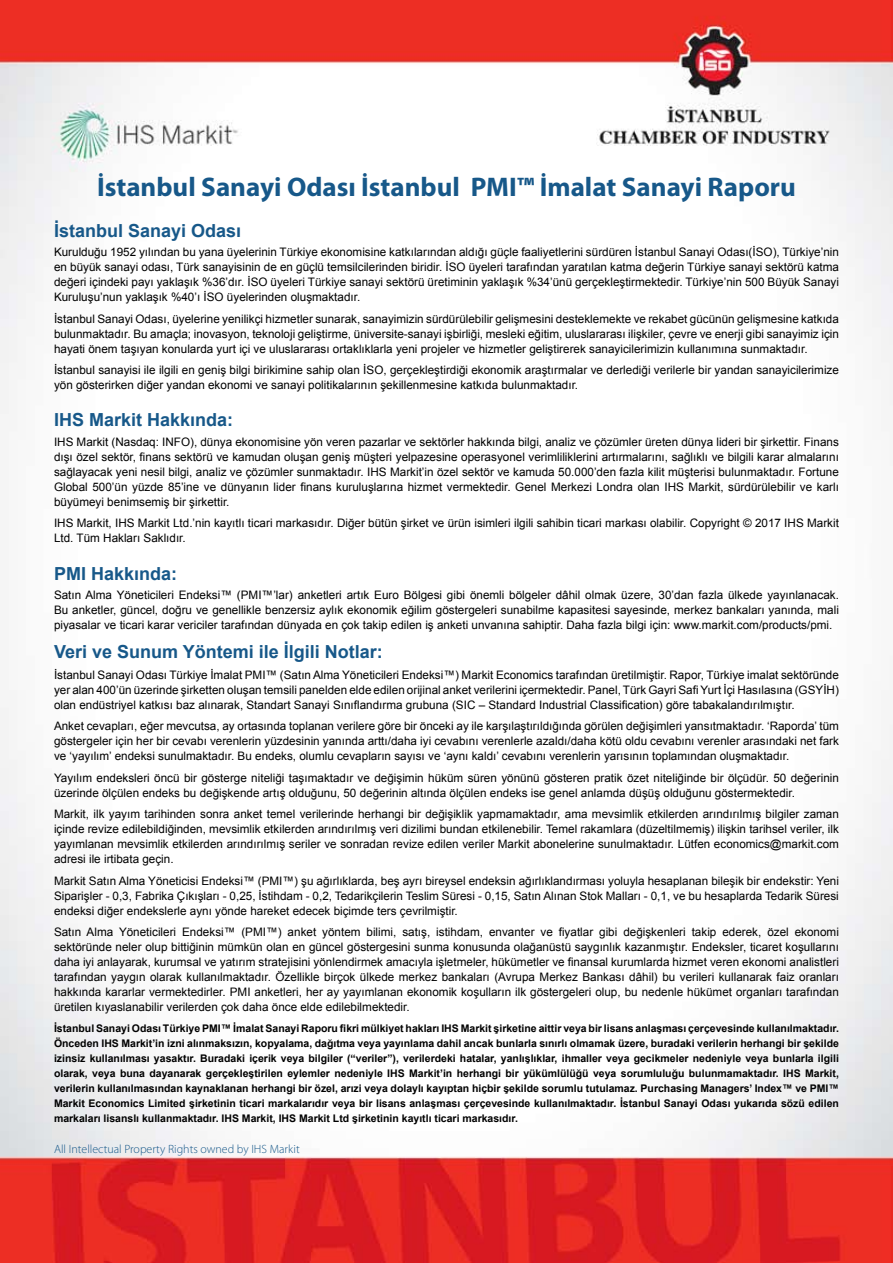
<style>
.page{position:relative;width:893px;height:1263px;background:#fff}
.page>*{position:absolute;margin:0;border:0;box-sizing:border-box;transform-origin:0 0}
.t1{font:700 27px "Myriad Pro";color:#175889}
.t2{font:700 18px "Arial";color:#175889}
.t3{font:300 12px "Myriad Pro";color:#175889}
.t4{font:11.7px/15px "Arial";color:#000;text-align:justify}
.t5{font:700 10.5px/15px "Arial";color:#000;text-align:justify}
</style>
<div class="page">
<img style="left:0;top:0;width:893px;height:1263px">
<h1 class="t1" style="left:97px;top:169px;width:700px">İstanbul Sanayi Odası İstanbul PMI™ İmalat Sanayi Raporu</h1>
<h1 class="t1" style="left:105px;top:169px;width:685px">İstanbul Sanayi Odası Türkiye PMI™ İmalat Sanayi Raporu</h1>
<h2 class="t2" style="left:54px;top:219px;width:189px">İstanbul Sanayi Odası</h2>
<p class="t4" style="left:54px;top:245px;width:786px">Kurulduğu 1952 yılından bu yana üyelerinin Türkiye ekonomisine katkılarından aldığı güçle faaliyetlerini sürdüren İstanbul Sanayi Odası(İSO), Türkiye’nin en büyük sanayi odası, Türk sanayisinin de en güçlü temsilcilerinden biridir. İSO üyeleri tarafından yaratılan katma değerin Türkiye sanayi sektörü katma değeri içindeki payı yaklaşık %36’dır. İSO üyeleri Türkiye sanayi sektörü üretiminin yaklaşık %34’ünü gerçekleştirmektedir. Türkiye’nin 500 Büyük Sanayi Kuruluşu’nun yaklaşık %40’ı İSO üyelerinden oluşmaktadır.</p>
<p class="t4" style="left:54px;top:311px;width:786px">İstanbul Sanayi Odası, üyelerine yenilikçi hizmetler sunarak, sanayimizin sürdürülebilir gelişmesini desteklemekte ve rekabet gücünün gelişmesine katkıda bulunmaktadır. Bu amaçla; inovasyon, teknoloji geliştirme, üniversite-sanayi işbirliği, mesleki eğitim, uluslararası ilişkiler, çevre ve enerji gibi sanayimiz için hayati önem taşıyan konularda yurt içi ve uluslararası ortaklıklarla yeni projeler ve hizmetler geliştirerek sanayicilerimizin kullanımına sunmaktadır.</p>
<p class="t4" style="left:54px;top:363px;width:786px">İstanbul sanayisi ile ilgili en geniş bilgi birikimine sahip olan İSO, gerçekleştirdiği ekonomik araştırmalar ve derlediği verilerle bir yandan sanayicilerimize yön gösterirken diğer yandan ekonomi ve sanayi politikalarının şekillenmesine katkıda bulunmaktadır.</p>
<h2 class="t2" style="left:54px;top:408px;width:181px">IHS Markit Hakkında:</h2>
<p class="t4" style="left:54px;top:434px;width:786px">IHS Markit (Nasdaq: INFO), dünya ekonomisine yön veren pazarlar ve sektörler hakkında bilgi, analiz ve çözümler üreten dünya lideri bir şirkettir. Finans dışı özel sektör, finans sektörü ve kamudan oluşan geniş müşteri yelpazesine operasyonel verimliliklerini artırmalarını, sağlıklı ve bilgili karar almalarını sağlayacak yeni nesil bilgi, analiz ve çözümler sunmaktadır. IHS Markit’in özel sektör ve kamuda 50.000’den fazla kilit müşterisi bulunmaktadır. Fortune Global 500’ün yüzde 85’ine ve dünyanın lider finans kuruluşlarına hizmet vermektedir. Genel Merkezi Londra olan IHS Markit, sürdürülebilir ve karlı büyümeyi benimsemiş bir şirkettir.</p>
<p class="t4" style="left:54px;top:516px;width:786px">IHS Markit, IHS Markit Ltd.’nin kayıtlı ticari markasıdır. Diğer bütün şirket ve ürün isimleri ilgili sahibin ticari markası olabilir. Copyright © 2017 IHS Markit<br>Ltd. Tüm Hakları Saklıdır.</p>
<h2 class="t2" style="left:54px;top:561px;width:125px">PMI Hakkında:</h2>
<p class="t4" style="left:54px;top:587px;width:786px">Satın Alma Yöneticileri Endeksi™ (PMI™’lar) anketleri artık Euro Bölgesi gibi önemli bölgeler dâhil olmak üzere, 30’dan fazla ülkede yayınlanacak.<br>Bu anketler, güncel, doğru ve genellikle benzersiz aylık ekonomik eğilim göstergeleri sunabilme kapasitesi sayesinde, merkez bankaları yanında, mali piyasalar ve ticari karar vericiler tarafından dünyada en çok takip edilen iş anketi unvanına sahiptir. Daha fazla bilgi için: www.markit.com/products/pmi.</p>
<h2 class="t2" style="left:54px;top:639px;width:330px">Veri ve Sunum Yöntemi ile İlgili Notlar:</h2>
<p class="t4" style="left:54px;top:667px;width:786px">İstanbul Sanayi Odası Türkiye İmalat PMI™ (Satın Alma Yöneticileri Endeksi™) Markit Economics tarafından üretilmiştir. Rapor, Türkiye imalat sektöründe yer alan 400’ün üzerinde şirketten oluşan temsili panelden elde edilen orijinal anket verilerini içermektedir. Panel, Türk Gayri Safi Yurt İçi Hasılasına (GSYİH) olan endüstriyel katkısı baz alınarak, Standart Sanayi Sınıflandırma grubuna (SIC – Standard Industrial Classification) göre tabakalandırılmıştır.</p>
<p class="t4" style="left:54px;top:719px;width:786px">Anket cevapları, eğer mevcutsa, ay ortasında toplanan verilere göre bir önceki ay ile karşılaştırıldığında görülen değişimleri yansıtmaktadır. ‘Raporda’ tüm göstergeler için her bir cevabı verenlerin yüzdesinin yanında arttı/daha iyi cevabını verenlerle azaldı/daha kötü oldu cevabını verenler arasındaki net fark ve ‘yayılım’ endeksi sunulmaktadır. Bu endeks, olumlu cevapların sayısı ve ‘aynı kaldı’ cevabını verenlerin yarısının toplamından oluşmaktadır.</p>
<p class="t4" style="left:54px;top:770px;width:786px">Yayılım endeksleri öncü bir gösterge niteliği taşımaktadır ve değişimin hüküm süren yönünü gösteren pratik özet niteliğinde bir ölçüdür. 50 değerinin üzerinde ölçülen endeks bu değişkende artış olduğunu, 50 değerinin altında ölçülen endeks ise genel anlamda düşüş olduğunu göstermektedir.</p>
<p class="t4" style="left:54px;top:807px;width:786px">Markit, ilk yayım tarihinden sonra anket temel verilerinde herhangi bir değişiklik yapmamaktadır, ama mevsimlik etkilerden arındırılmış bilgiler zaman içinde revize edilebildiğinden, mevsimlik etkilerden arındırılmış veri dizilimi bundan etkilenebilir. Temel rakamlara (düzeltilmemiş) ilişkin tarihsel veriler, ilk yayımlanan mevsimlik etkilerden arındırılmış seriler ve sonradan revize edilen veriler Markit abonelerine sunulmaktadır. Lütfen economics@markit.com adresi ile irtibata geçin.</p>
<p class="t4" style="left:54px;top:873px;width:786px">Markit Satın Alma Yöneticisi Endeksi™ (PMI™) şu ağırlıklarda, beş ayrı bireysel endeksin ağırlıklandırması yoluyla hesaplanan bileşik bir endekstir: Yeni Siparişler - 0,3, Fabrika Çıkışları - 0,25, İstihdam - 0,2, Tedarikçilerin Teslim Süresi - 0,15, Satın Alınan Stok Malları - 0,1, ve bu hesaplarda Tedarik Süresi endeksi diğer endekslerle aynı yönde hareket edecek biçimde ters çevrilmiştir.</p>
<p class="t4" style="left:54px;top:924px;width:786px">Satın Alma Yöneticileri Endeksi™ (PMI™) anket yöntem bilimi, satış, istihdam, envanter ve fiyatlar gibi değişkenleri takip ederek, özel ekonomi sektöründe neler olup bittiğinin mümkün olan en güncel göstergesini sunma konusunda olağanüstü saygınlık kazanmıştır. Endeksler, ticaret koşullarını daha iyi anlayarak, kurumsal ve yatırım stratejisini yönlendirmek amacıyla işletmeler, hükümetler ve finansal kurumlarda hizmet veren ekonomi analistleri tarafından yaygın olarak kullanılmaktadır. Özellikle birçok ülkede merkez bankaları (Avrupa Merkez Bankası dâhil) bu verileri kullanarak faiz oranları hakkında kararlar vermektedirler. PMI anketleri, her ay yayımlanan ekonomik koşulların ilk göstergeleri olup, bu nedenle hükümet organları tarafından üretilen kıyaslanabilir verilerden çok daha önce elde edilebilmektedir.</p>
<p class="t5" style="left:54px;top:1021px;width:786px">İstanbul Sanayi Odası Türkiye PMI™ İmalat Sanayi Raporu fikri mülkiyet hakları IHS Markit şirketine aittir veya bir lisans anlaşması çerçevesinde kullanılmaktadır.<br>Önceden IHS Markit’in izni alınmaksızın, kopyalama, dağıtma veya yayınlama dahil ancak bunlarla sınırlı olmamak üzere, buradaki verilerin herhangi bir şekilde izinsiz kullanılması yasaktır. Buradaki içerik veya bilgiler (“veriler”), verilerdeki hatalar, yanlışlıklar, ihmaller veya gecikmeler nedeniyle veya bunlarla ilgili olarak, veya buna dayanarak gerçekleştirilen eylemler nedeniyle IHS Markit’in herhangi bir yükümlülüğü veya sorumluluğu bulunmamaktadır. IHS Markit, verilerin kullanılmasından kaynaklanan herhangi bir özel, arızi veya dolaylı kayıptan hiçbir şekilde sorumlu tutulamaz. Purchasing Managers’ Index™ ve PMI™ Markit Economics Limited şirketinin ticari markalarıdır veya bir lisans anlaşması çerçevesinde kullanılmaktadır. İstanbul Sanayi Odası yukarıda sözü edilen markaları lisanslı kullanmaktadır. IHS Markit, IHS Markit Ltd şirketinin kayıtlı ticari markasıdır.</p>
<p class="t3" style="left:54px;top:1142px;width:247px">All Intellectual Property Rights owned by IHS Markit</p>
</div>
